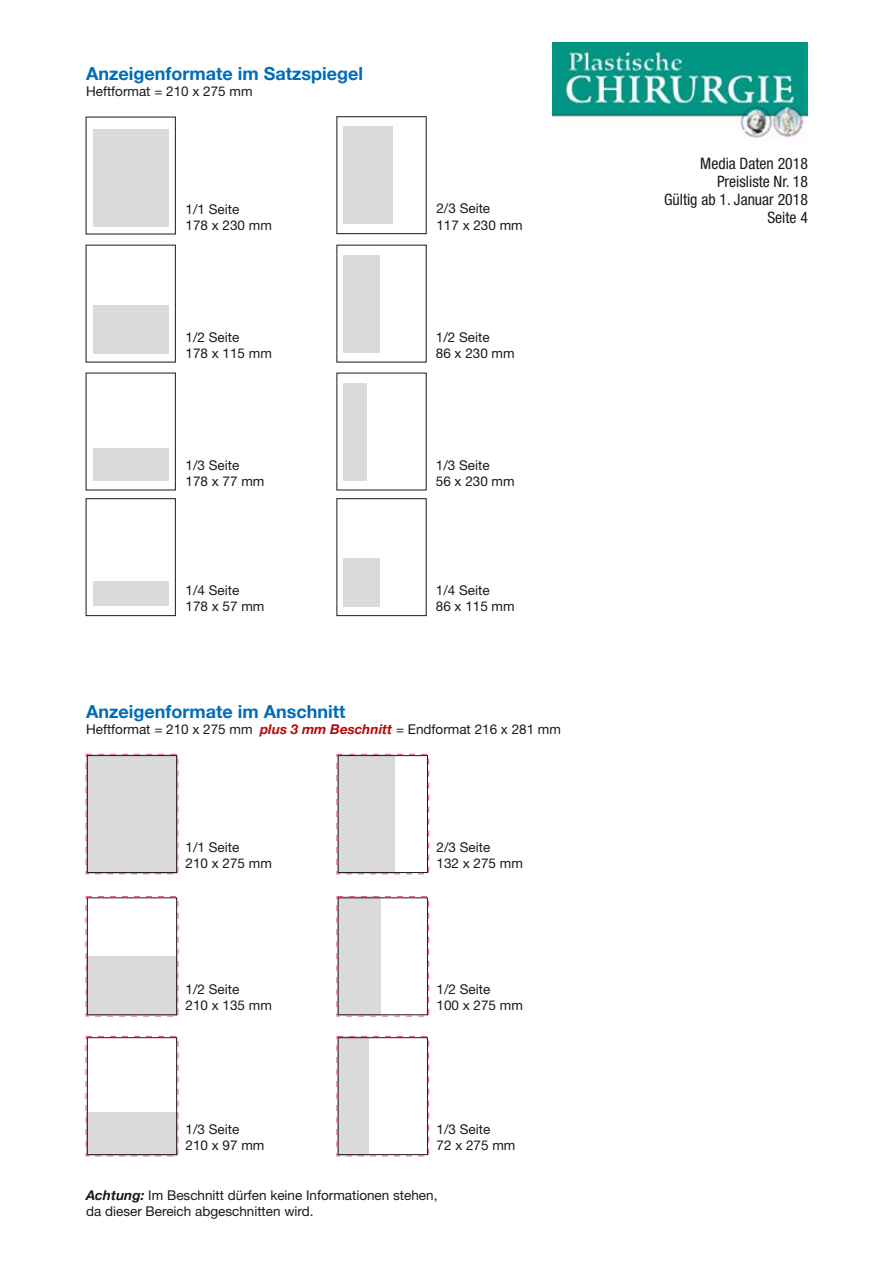
<style>
.page{position:relative;width:893px;height:1263px;background:#fff}
.page>*{position:absolute;margin:0;border:0;box-sizing:border-box;transform-origin:0 0}
.t1{font:700 18px "Helvetica Neue";color:#006cb7}
.t2{font:condensed 15.75px/18px "Helvetica Neue LT Std";color:#1a1a18;text-align:right}
.t3{font:13.5px/16.2px "Helvetica Neue LT Std";color:#1a1a18}
.s1{font-family:"Helvetica Neue";font-weight:700;font-style:italic;color:#b80907}
.s2{font-family:"Helvetica Neue";font-weight:700;font-style:italic}
</style>
<div class="page">
<div style="left:86px;top:754px;width:92px;height:120px;background:#dadada"></div>
<div style="left:93px;top:129px;width:76px;height:98px;background:#dadada"></div>
<div style="left:93px;top:305px;width:76px;height:49px;background:#dadada"></div>
<div style="left:343px;top:255px;width:37px;height:97px;background:#dadada"></div>
<div style="left:336px;top:116px;width:91px;height:118px;border:1px solid #1a1a18"></div>
<div style="left:343px;top:126px;width:50px;height:98px;background:#dadada"></div>
<div style="left:93px;top:448px;width:76px;height:32px;background:#dadada"></div>
<div style="left:343px;top:383px;width:24px;height:97px;background:#dadada"></div>
<div style="left:86px;top:498px;width:90px;height:118px;border:1px solid #1a1a18"></div>
<div style="left:93px;top:582px;width:76px;height:24px;background:#dadada"></div>
<div style="left:336px;top:498px;width:91px;height:118px;border:1px solid #1a1a18"></div>
<div style="left:343px;top:558px;width:37px;height:48px;background:#dadada"></div>
<div style="left:86px;top:956px;width:92px;height:60px;background:#dadada"></div>
<div style="left:337px;top:896px;width:44px;height:120px;background:#dadada"></div>
<div style="left:86px;top:1112px;width:92px;height:44px;background:#dadada"></div>
<div style="left:337px;top:1036px;width:32px;height:120px;background:#dadada"></div>
<div style="left:86px;top:754px;width:92px;height:120px;border:1px dashed #eb5672"></div>
<div style="left:337px;top:754px;width:57px;height:120px;background:#dadada"></div>
<div style="left:86px;top:896px;width:92px;height:120px;border:1px dashed #eb5672"></div>
<div style="left:337px;top:896px;width:92px;height:120px;border:1px dashed #eb5672"></div>
<div style="left:86px;top:1036px;width:92px;height:120px;border:1px dashed #eb5672"></div>
<div style="left:337px;top:1036px;width:92px;height:120px;border:1px dashed #eb5672"></div>
<div style="left:337px;top:754px;width:92px;height:120px;border:1px dashed #eb5672"></div>
<img style="left:553px;top:43px;width:255px;height:97px">
<h1 class="t1" style="left:86px;top:59px;width:278px">Anzeigenformate im Satzspiegel</h1>
<p class="t3" style="left:86px;top:83px;width:168px">Heftformat = 210 x 275 mm</p>
<p class="t3" style="left:186px;top:201px;width:88px">1/1 Seite<br>178 x 230 mm</p>
<p class="t3" style="left:186px;top:329px;width:88px">1/2 Seite<br>178 x 115 mm</p>
<p class="t3" style="left:436px;top:200px;width:88px">2/3 Seite<br>117 x 230 mm</p>
<p class="t3" style="left:436px;top:329px;width:80px">1/2 Seite<br>86 x 230 mm</p>
<p class="t3" style="left:186px;top:456px;width:80px">1/3 Seite<br>178 x 77 mm</p>
<p class="t3" style="left:436px;top:456px;width:80px">1/3 Seite<br>56 x 230 mm</p>
<p class="t3" style="left:186px;top:582px;width:80px">1/4 Seite<br>178 x 57 mm</p>
<p class="t3" style="left:436px;top:582px;width:80px">1/4 Seite<br>86 x 115 mm</p>
<h1 class="t1" style="left:86px;top:698px;width:261px">Anzeigenformate im Anschnitt</h1>
<p class="t3" style="left:86px;top:721px;width:476px">Heftformat = 210 x 275 mm <span class="s1">plus 3 mm Beschnitt</span> = Endformat 216 x 281 mm</p>
<p class="t3" style="left:186px;top:839px;width:88px">1/1 Seite<br>210 x 275 mm</p>
<p class="t3" style="left:186px;top:981px;width:88px">1/2 Seite<br>210 x 135 mm</p>
<p class="t3" style="left:437px;top:839px;width:88px">2/3 Seite<br>132 x 275 mm</p>
<p class="t3" style="left:437px;top:981px;width:88px">1/2 Seite<br>100 x 275 mm</p>
<p class="t3" style="left:186px;top:1121px;width:80px">1/3 Seite<br>210 x 97 mm</p>
<p class="t3" style="left:437px;top:1121px;width:80px">1/3 Seite<br>72 x 275 mm</p>
<p class="t3" style="left:86px;top:1187px;width:353px"><span class="s2">Achtung:</span> Im Beschnitt dürfen keine Informationen stehen, da dieser Bereich abgeschnitten wird.</p>
<p class="t2" style="left:664px;top:154px;width:145px">Media Daten 2018<br>Preisliste Nr. 18<br>Gültig ab 1. Januar 2018<br>Seite 4</p>
</div>
